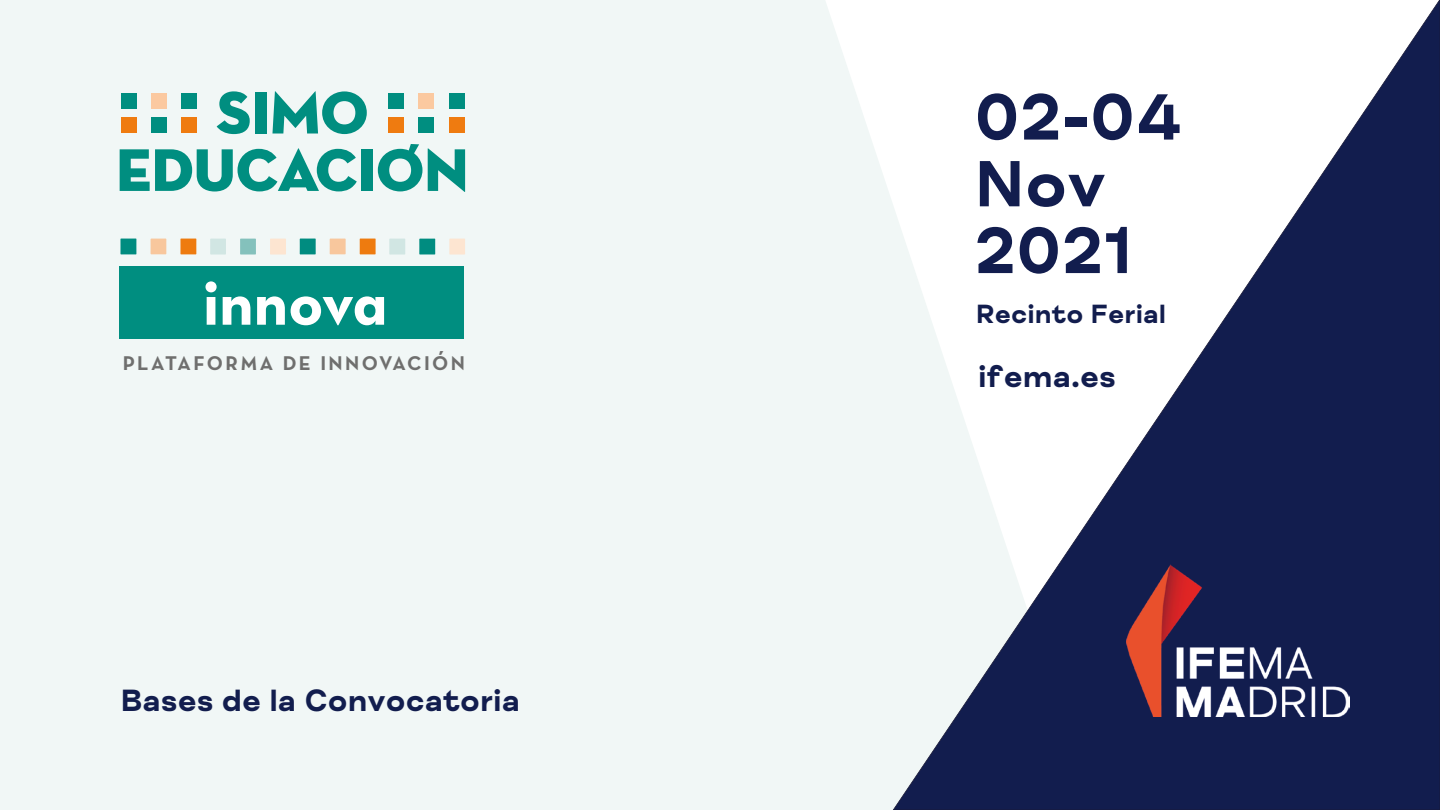
<style>
.page{position:relative;width:1440px;height:810px;background:#f1f7f6}
.page>*{position:absolute;margin:0;border:0;box-sizing:border-box;transform-origin:0 0}
.t1{font:700 66.75px/66.8px "FS Meridian";color:#121d4e}
.t2{font:700 31.5px "FS Meridian";color:#121d4e}
.t3{font:700 27px "FS Meridian";color:#121d4e}
.t4{font:20.25px "Neutra Text Bold Alt";letter-spacing:.12em;color:#6f6f6e}
</style>
<div class="page">
<svg style="left:826px;top:0;width:67px;height:202px;fill:#fff"></svg>
<svg style="left:893px;top:0;width:547px;height:810px"></svg>
<img style="left:1127px;top:565px;width:222px;height:152px">
<svg style="left:217px;top:91px;width:33px;height:43px"></svg>
<div style="left:255px;top:92px;width:11px;height:42px;background:#008e80"></div>
<svg style="left:272px;top:91px;width:95px;height:43px"></svg>
<svg style="left:120px;top:148px;width:237px;height:44px"></svg>
<div style="left:361px;top:149px;width:11px;height:42px;background:#008e80"></div>
<svg style="left:428px;top:148px;width:37px;height:44px"></svg>
<div style="left:121px;top:117px;width:16px;height:16px;background:#ef7b10"></div>
<div style="left:151px;top:117px;width:16px;height:16px;background:#008e80"></div>
<div style="left:181px;top:117px;width:16px;height:16px;background:#ef7b10"></div>
<div style="left:121px;top:93px;width:16px;height:16px;background:#008e80"></div>
<div style="left:151px;top:93px;width:16px;height:16px;background:#fbc9a0"></div>
<div style="left:181px;top:93px;width:16px;height:16px;background:#008e80"></div>
<div style="left:388px;top:117px;width:16px;height:16px;background:#ef7b10"></div>
<div style="left:418px;top:117px;width:16px;height:16px;background:#008e80"></div>
<div style="left:449px;top:117px;width:16px;height:16px;background:#ef7b10"></div>
<div style="left:388px;top:93px;width:16px;height:16px;background:#008e80"></div>
<div style="left:418px;top:93px;width:16px;height:16px;background:#fbc9a0"></div>
<div style="left:449px;top:93px;width:16px;height:16px;background:#008e80"></div>
<svg style="left:378px;top:144px;width:44px;height:47px"></svg>
<svg style="left:270px;top:239px;width:16px;height:16px"></svg>
<svg style="left:389px;top:239px;width:16px;height:16px"></svg>
<svg style="left:300px;top:239px;width:16px;height:15px"></svg>
<svg style="left:120px;top:239px;width:16px;height:15px"></svg>
<svg style="left:419px;top:239px;width:16px;height:16px"></svg>
<svg style="left:330px;top:239px;width:16px;height:15px"></svg>
<svg style="left:449px;top:239px;width:16px;height:16px"></svg>
<svg style="left:210px;top:239px;width:16px;height:16px"></svg>
<svg style="left:240px;top:239px;width:16px;height:16px"></svg>
<svg style="left:360px;top:239px;width:16px;height:15px"></svg>
<svg style="left:180px;top:239px;width:16px;height:15px"></svg>
<svg style="left:151px;top:239px;width:15px;height:15px"></svg>
<div style="left:119px;top:266px;width:344px;height:72px;background:#008e80"></div>
<svg style="left:206px;top:281px;width:11px;height:44px"></svg>
<svg style="left:223px;top:296px;width:27px;height:29px"></svg>
<svg style="left:257px;top:296px;width:28px;height:29px"></svg>
<svg style="left:291px;top:296px;width:93px;height:29px"></svg>
<p class="t4" style="left:123px;top:350px;width:344px">PLATAFORMA DE INNOVACIÓN</p>
<p class="t2" style="left:120px;top:681px;width:401px">Bases de la Convocatoria</p>
<h1 class="t1" style="left:974px;top:85px;width:209px">02-04<br>Nov<br>2021</h1>
<p class="t3" style="left:976px;top:298px;width:192px">Recinto Ferial</p>
<p class="t2" style="left:978px;top:357px;width:139px">ifema.es</p>
</div>
